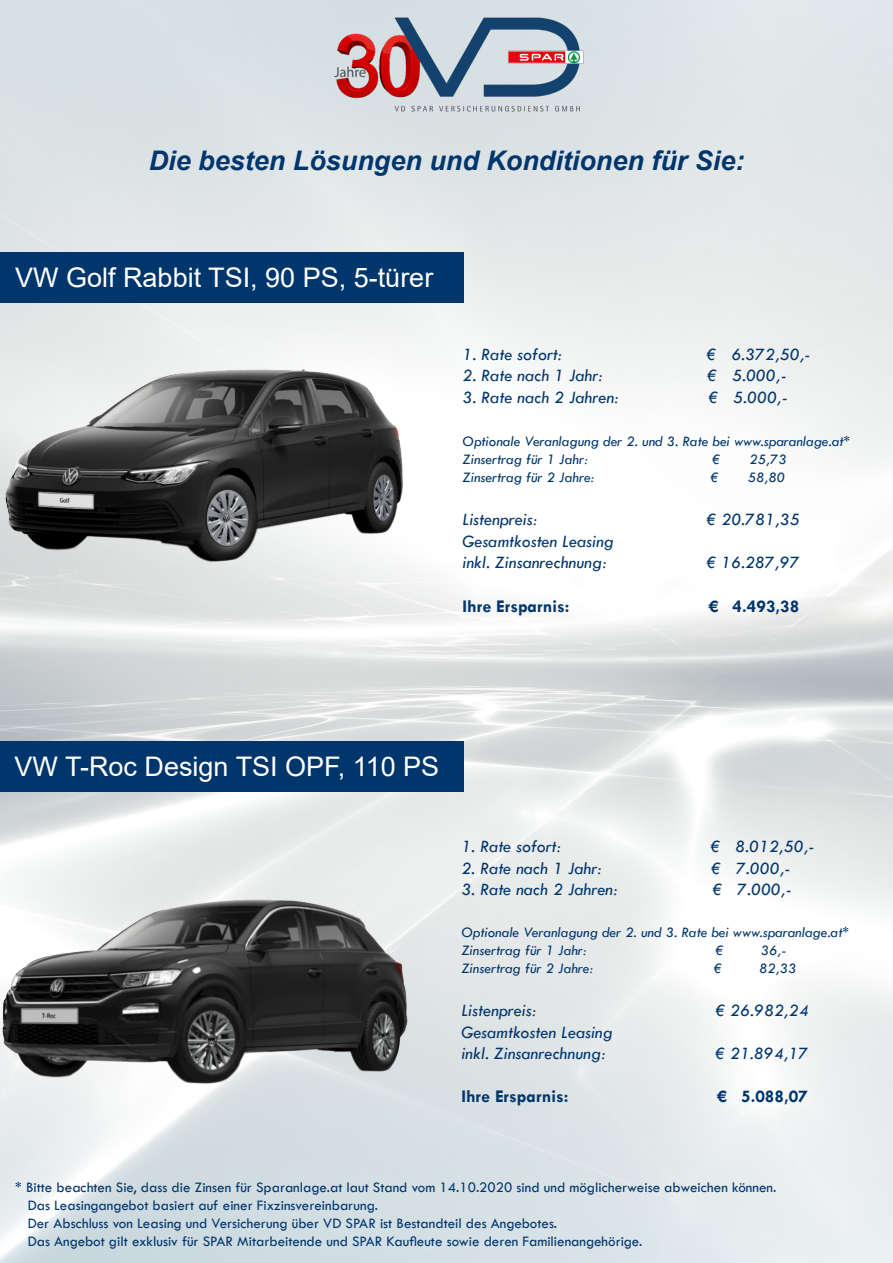
<style>
.page{position:relative;width:893px;height:1263px;background:#fff}
.page>*{position:absolute;margin:0;border:0;box-sizing:border-box;transform-origin:0 0}
.t1{font:27px "Arial";color:#fff}
.t2{font:italic 700 27px "Arial";color:#01366d}
.t3{font:italic 18px/21.6px "Tw Cen";color:#01366d}
.t4{font:700 18px "Tw Cen";color:#01366d}
.t5{font:15px/18px "Tw Cen";color:#01366d}
.t6{font:italic 15px/18px "Tw Cen";color:#01366d}
</style>
<div class="page">
<img style="left:0;top:0;width:893px;height:1263px">
<div style="left:0;top:252px;width:463px;height:51px;background:#01366d"></div>
<img style="left:5px;top:369px;width:398px;height:193px">
<img style="left:304px;top:7px;width:294px;height:113px">
<div style="left:0;top:741px;width:463px;height:51px;background:#01366d"></div>
<img style="left:2px;top:900px;width:405px;height:185px">
<p class="t2" style="left:149px;top:142px;width:597px">Die besten Lösungen und Konditionen für Sie:</p>
<p class="t1" style="left:15px;top:259px;width:420px">VW Golf Rabbit TSI, 90 PS, 5-türer</p>
<p class="t3" style="left:462px;top:343px;width:101px">1. Rate sofort:</p>
<p class="t3" style="left:706px;top:343px;width:106px">€ 6.372,50,-</p>
<p class="t3" style="left:462px;top:364px;width:142px">2. Rate nach 1 Jahr:</p>
<p class="t3" style="left:707px;top:364px;width:81px">€ 5.000,-</p>
<p class="t3" style="left:462px;top:386px;width:158px">3. Rate nach 2 Jahren:</p>
<p class="t3" style="left:708px;top:386px;width:81px">€ 5.000,-</p>
<p class="t6" style="left:462px;top:432px;width:389px">Optionale Veranlagung der 2. und 3. Rate bei www.sparanlage.at*<br>Zinsertrag für 1 Jahr:</p>
<p class="t6" style="left:712px;top:450px;width:10px">€</p>
<p class="t6" style="left:749px;top:450px;width:39px">25,73</p>
<p class="t6" style="left:462px;top:468px;width:134px">Zinsertrag für 2 Jahre:</p>
<p class="t6" style="left:711px;top:468px;width:10px">€</p>
<p class="t6" style="left:748px;top:468px;width:39px">58,80</p>
<p class="t3" style="left:462px;top:508px;width:77px">Listenpreis:</p>
<p class="t3" style="left:706px;top:508px;width:95px">€ 20.781,35</p>
<p class="t3" style="left:462px;top:530px;width:153px">Gesamtkosten Leasing inkl. Zinsanrechnung:</p>
<p class="t3" style="left:706px;top:552px;width:95px">€ 16.287,97</p>
<p class="t4" style="left:462px;top:595px;width:109px">Ihre Ersparnis:</p>
<p class="t4" style="left:708px;top:595px;width:93px">€ 4.493,38</p>
<p class="t1" style="left:15px;top:748px;width:426px">VW T-Roc Design TSI OPF, 110 PS</p>
<p class="t3" style="left:461px;top:835px;width:101px">1. Rate sofort:</p>
<p class="t3" style="left:710px;top:835px;width:106px">€ 8.012,50,-</p>
<p class="t3" style="left:461px;top:857px;width:142px">2. Rate nach 1 Jahr:</p>
<p class="t3" style="left:711px;top:857px;width:81px">€ 7.000,-</p>
<p class="t3" style="left:461px;top:879px;width:158px">3. Rate nach 2 Jahren:</p>
<p class="t3" style="left:712px;top:879px;width:81px">€ 7.000,-</p>
<p class="t6" style="left:461px;top:923px;width:389px">Optionale Veranlagung der 2. und 3. Rate bei www.sparanlage.at*<br>Zinsertrag für 1 Jahr:</p>
<p class="t6" style="left:715px;top:941px;width:10px">€</p>
<p class="t6" style="left:761px;top:941px;width:27px">36,-</p>
<p class="t6" style="left:461px;top:959px;width:134px">Zinsertrag für 2 Jahre:</p>
<p class="t6" style="left:714px;top:959px;width:10px">€</p>
<p class="t6" style="left:759px;top:959px;width:39px">82,33</p>
<p class="t3" style="left:461px;top:999px;width:77px">Listenpreis:</p>
<p class="t3" style="left:715px;top:999px;width:95px">€ 26.982,24</p>
<p class="t3" style="left:461px;top:1021px;width:153px">Gesamtkosten Leasing inkl. Zinsanrechnung:</p>
<p class="t3" style="left:715px;top:1042px;width:95px">€ 21.894,17</p>
<p class="t4" style="left:461px;top:1086px;width:109px">Ihre Ersparnis:</p>
<p class="t4" style="left:717px;top:1086px;width:93px">€ 5.088,07</p>
<p class="t5" style="left:28px;top:1178px;width:750px;text-indent:-12px">* Bitte beachten Sie, dass die Zinsen für Sparanlage.at laut Stand vom 14.10.2020 sind und möglicherweise abweichen können.<br>Das Leasingangebot basiert auf einer Fixzinsvereinbarung.<br>Der Abschluss von Leasing und Versicherung über VD SPAR ist Bestandteil des Angebotes.</p>
<p class="t5" style="left:28px;top:1232px;width:616px">Das Angebot gilt exklusiv für SPAR Mitarbeitende und SPAR Kaufleute sowie deren Familienangehörige.</p>
</div>
